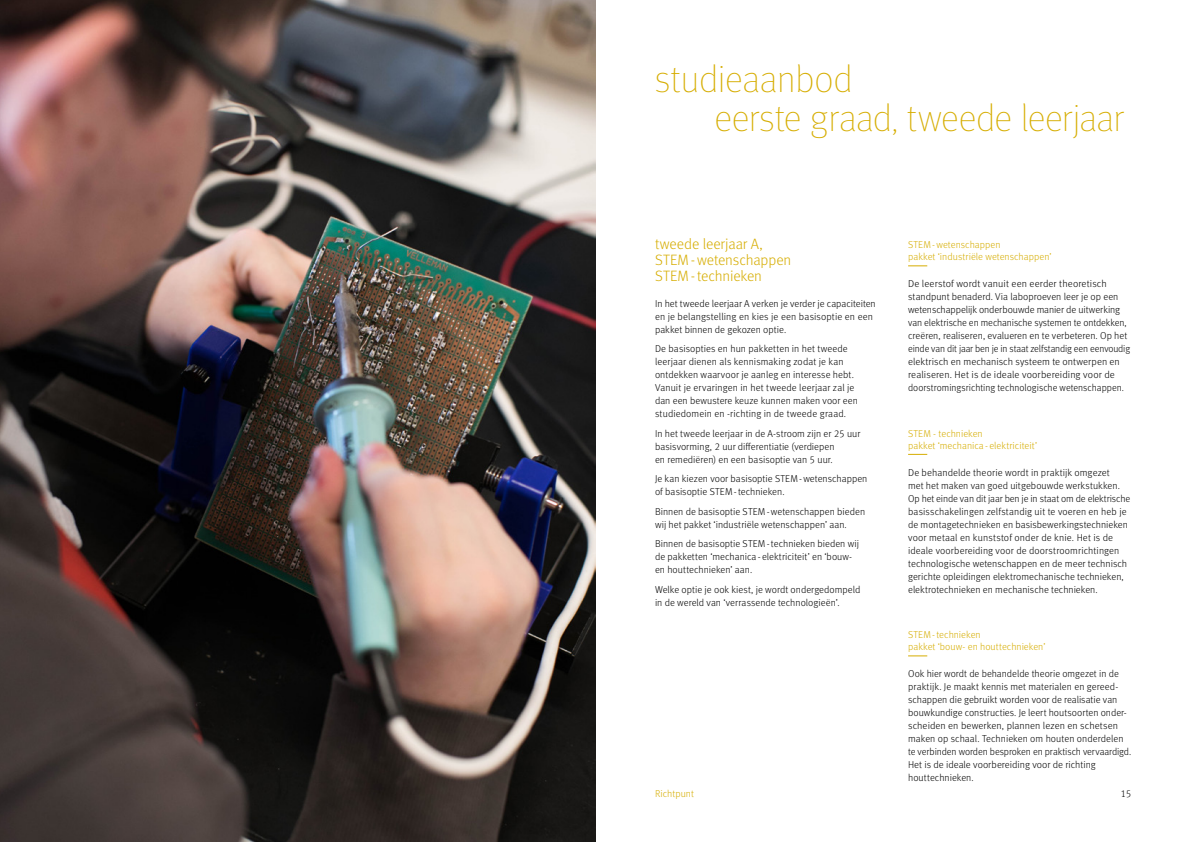
<style>
.page{position:relative;width:1191px;height:842px;background:#fff}
.page>*{position:absolute;margin:0;border:0;box-sizing:border-box;transform-origin:0 0}
.t1{font:100 38px/39px "Meta Pro";letter-spacing:-.01em;color:#d6ad00}
.t2{font:300 15px/16px "Meta Pro";letter-spacing:-.01em;color:#d6ad00}
.t3{font:300 10px/13px "Meta Pro";letter-spacing:.005em;color:#000}
.t4{font:300 10px/12px "Meta Pro";letter-spacing:.005em;color:#d6ad00}
</style>
<div class="page">
<img style="left:0;top:0;width:595px;height:842px">
<svg style="left:908px;top:266px;width:19px;height:1px"></svg>
<svg style="left:908px;top:454px;width:19px;height:1px"></svg>
<svg style="left:908px;top:656px;width:19px;height:1px"></svg>
<h1 class="t1" style="left:714px;top:58px;width:411px;text-indent:-60px">studieaanbod<br>eerste graad, tweede leerjaar</h1>
<h2 class="t2" style="left:655px;top:235px;width:138px">tweede leerjaar A,<br>STEM-wetenschappen<br>STEM-technieken</h2>
<p class="t3" style="left:655px;top:296px;width:222px">In het tweede leerjaar A verken je verder je capaciteiten en je belangstelling en kies je een basisoptie en een pakket binnen de gekozen optie.</p>
<p class="t3" style="left:655px;top:342px;width:204px">De basisopties en hun pakketten in het tweede leerjaar dienen als kennismaking zodat je kan ontdekken waarvoor je aanleg en interesse hebt.<br>Vanuit je ervaringen in het tweede leerjaar zal je dan een bewustere keuze kunnen maken voor een studiedomein en -richting in de tweede graad.</p>
<p class="t3" style="left:655px;top:426px;width:207px">In het tweede leerjaar in de A-stroom zijn er 25 uur basisvorming, 2 uur differentiatie (verdiepen<br>en remediëren) en een basisoptie van 5 uur.</p>
<p class="t3" style="left:655px;top:472px;width:214px">Je kan kiezen voor basisoptie STEM-wetenschappen of basisoptie STEM-technieken.</p>
<p class="t3" style="left:655px;top:504px;width:212px">Binnen de basisoptie STEM-wetenschappen bieden wij het pakket ‘industriële wetenschappen’ aan.</p>
<p class="t3" style="left:655px;top:537px;width:205px">Binnen de basisoptie STEM-technieken bieden wij de pakketten ‘mechanica - elektriciteit’ en ‘bouw&shy;en houttechnieken’ aan.</p>
<p class="t3" style="left:655px;top:582px;width:207px">Welke optie je ook kiest, je wordt ondergedompeld in de wereld van ‘verrassende technologieën’.</p>
<p class="t4" style="left:908px;top:238px;width:145px">STEM-wetenschappen<br>pakket ‘industriële wetenschappen’</p>
<p class="t3" style="left:908px;top:277px;width:223px">De leerstof wordt vanuit een eerder theoretisch standpunt benaderd. Via laboproeven leer je op een wetenschappelijk onderbouwde manier de uitwerking van elektrische en mechanische systemen te ontdekken, creëren, realiseren, evalueren en te verbeteren. Op het einde van dit jaar ben je in staat zelfstandig een eenvoudig elektrisch en mechanisch systeem te ontwerpen en realiseren. Het is de ideale voorbereiding voor de doorstromingsrichting technologische wetenschappen.</p>
<p class="t4" style="left:908px;top:427px;width:131px">STEM - technieken<br>pakket ‘mechanica - elektriciteit’</p>
<p class="t3" style="left:908px;top:465px;width:224px">De behandelde theorie wordt in praktijk omgezet<br>met het maken van goed uitgebouwde werkstukken.<br>Op het einde van dit jaar ben je in staat om de elektrische basisschakelingen zelfstandig uit te voeren en heb je de montagetechnieken en basisbewerkingstechnieken voor metaal en kunststof onder de knie. Het is de ideale voorbereiding voor de doorstroomrichtingen technologische wetenschappen en de meer technisch gerichte opleidingen elektromechanische technieken, elektrotechnieken en mechanische technieken.</p>
<p class="t4" style="left:908px;top:628px;width:139px">STEM-technieken<br>pakket ‘bouw- en houttechnieken’</p>
<p class="t3" style="left:908px;top:667px;width:225px">Ook hier wordt de behandelde theorie omgezet in de praktijk. Je maakt kennis met materialen en gereed&shy;schappen die gebruikt worden voor de realisatie van bouwkundige constructies. Je leert houtsoorten onder&shy;scheiden en bewerken, plannen lezen en schetsen maken op schaal. Technieken om houten onderdelen te verbinden worden besproken en praktisch vervaardigd.<br>Het is de ideale voorbereiding voor de richting houttechnieken.</p>
<p class="t4" style="left:655px;top:787px;width:40px">Richtpunt</p>
<p class="t3" style="left:1120px;top:787px;width:12px">15</p>
</div>
